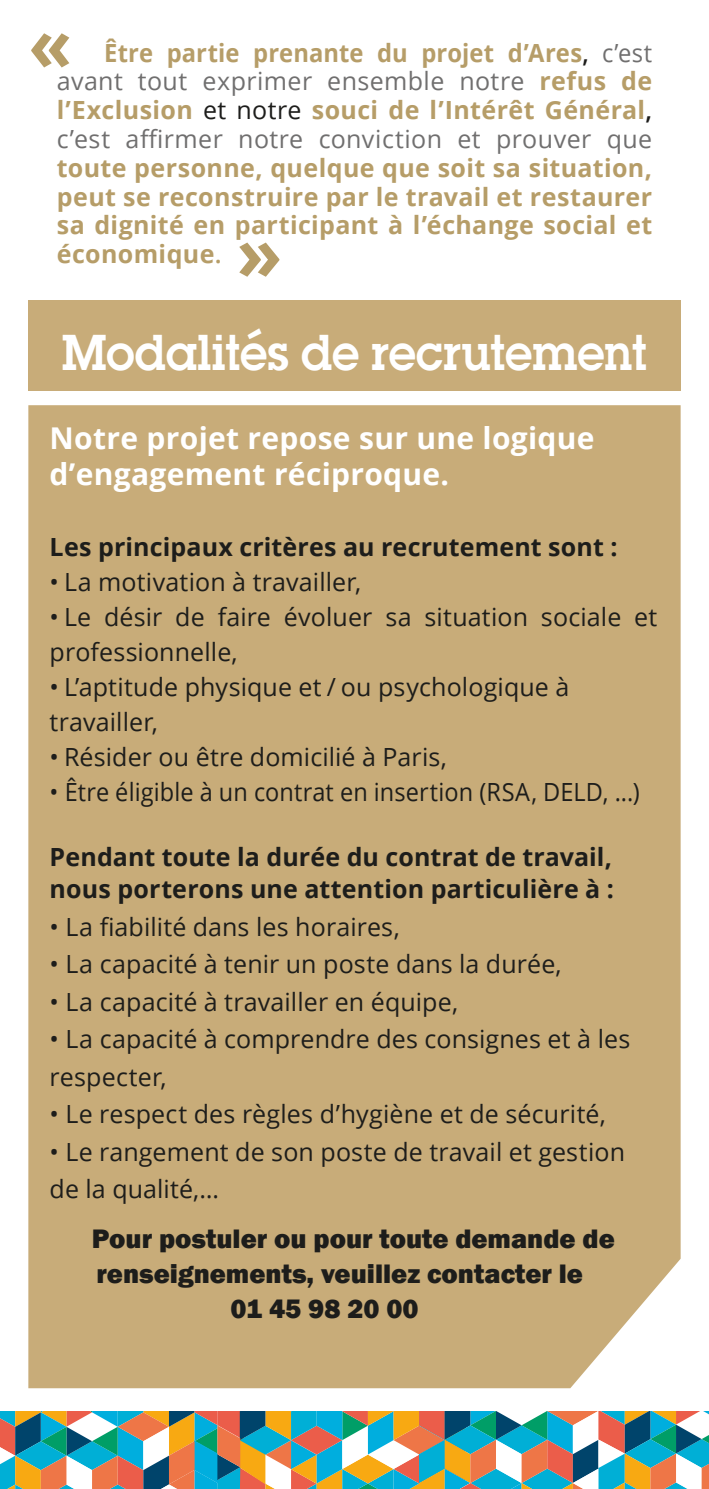
<style>
.page{position:relative;width:709px;height:1489px;background:#fff}
.page>*{position:absolute;margin:0;border:0;box-sizing:border-box;transform-origin:0 0}
.t1{font:700 75px "Open Sans";color:#b69d68;scale:.95 1}
.t2{font:700 75px "Open Sans";color:#b69d68}
.t3{font:45px "Lubalin Demi";letter-spacing:-.025em;color:#fff;scale:.95 1}
.t4{font:700 30px/36px "Open Sans";letter-spacing:.01em;color:#fff}
.t5{font:800 27.5px "Franklin Gothic";color:#1d1d1b}
.t6{font:25px/35px "Open Sans";letter-spacing:.005em;color:#1d1d1b}
.t7{font:25px/28.8px "Open Sans";letter-spacing:.015em;color:#706f6f;text-align:justify;scale:.95 1}
.t8{font:700 25px/28.8px "Open Sans";letter-spacing:.015em;color:#b69d68;text-align:justify}
.t9{font:700 25px/32.5px "Open Sans";letter-spacing:.005em;color:#1d1d1b}
.t10{font:25px "Open Sans";letter-spacing:.005em;color:#1d1d1b;scale:.95 1}
.s1{font-weight:700;color:#b69d68}
.s2{font-weight:600;color:#1d1d1b}
.s3{color:#1d1d1b}
.s4{font-weight:600}
</style>
<div class="page">
<div style="left:28px;top:300px;width:652px;height:90px;background:#c8ac79"></div>
<div style="left:28px;top:405px;width:652px;height:983px;background:#c8ac79"></div>
<svg style="left:0;top:1411px;width:709px;height:77px;background:#859e8f"></svg>
<h1 class="t1" style="left:28px;top:-9px;width:48px">«</h1>
<p class="t7" style="left:57px;top:38px;width:628px;text-indent:47px"><span class="s1">Être partie prenante du projet d’Ares</span><span class="s2">,</span> c’est avant tout exprimer ensemble notre <span class="s1">refus de l’Exclusion</span> <span class="s3">et notre</span> <span class="s1">souci de l’Intérêt Général</span><span class="s2">, </span>c’est affirmer notre conviction et prouver que</p>
<p class="t8" style="left:57px;top:153px;width:597px">toute personne, quelque que soit sa situation, peut se reconstruire par le travail et restaurer sa dignité en participant à l’échange social et économique<span class="s4">.</span></p>
<h1 class="t2" style="left:236px;top:200px;width:48px">»</h1>
<h2 class="t3" style="left:62px;top:320px;width:618px">Modalités de recrutement</h2>
<p class="t4" style="left:50px;top:420px;width:546px">Notre projet repose sur une logique d’engagement réciproque.</p>
<p class="t9" style="left:50px;top:529px;width:569px">Les principaux critères au recrutement sont :</p>
<p class="t6" style="left:50px;top:563px;width:313px">• La motivation à travailler,</p>
<p class="t6" style="left:50px;top:598px;width:609px">• Le désir de faire évoluer sa situation sociale et professionnelle,</p>
<p class="t6" style="left:50px;top:668px;width:521px">• L’aptitude physique et / ou psychologique à travailler,</p>
<p class="t6" style="left:50px;top:738px;width:399px">• Résider ou être domicilié à Paris,</p>
<p class="t10" style="left:50px;top:774px;width:623px">• Être éligible à un contrat en insertion (RSA, DELD, ...)</p>
<p class="t9" style="left:50px;top:839px;width:566px">Pendant toute la durée du contrat de travail, nous porterons une attention particulière à :</p>
<p class="t6" style="left:50px;top:908px;width:352px">• La fiabilité dans les horaires,</p>
<p class="t6" style="left:50px;top:946px;width:513px">• La capacité à tenir un poste dans la durée,</p>
<p class="t6" style="left:50px;top:983px;width:410px">• La capacité à travailler en équipe,</p>
<p class="t6" style="left:50px;top:1019px;width:582px;line-height:37.5px">• La capacité à comprendre des consignes et à les respecter,</p>
<p class="t6" style="left:50px;top:1096px;width:557px">• Le respect des règles d’hygiène et de sécurité,</p>
<p class="t6" style="left:50px;top:1132px;width:577px;line-height:37.5px">• Le rangement de son poste de travail et gestion de la qualité,…</p>
<p class="t5" style="left:92px;top:1221px;width:524px">Pour postuler ou pour toute demande de</p>
<p class="t5" style="left:96px;top:1256px;width:488px">renseignements, veuillez contacter le</p>
<p class="t5" style="left:231px;top:1291px;width:190px">01 45 98 20 00</p>
</div>
